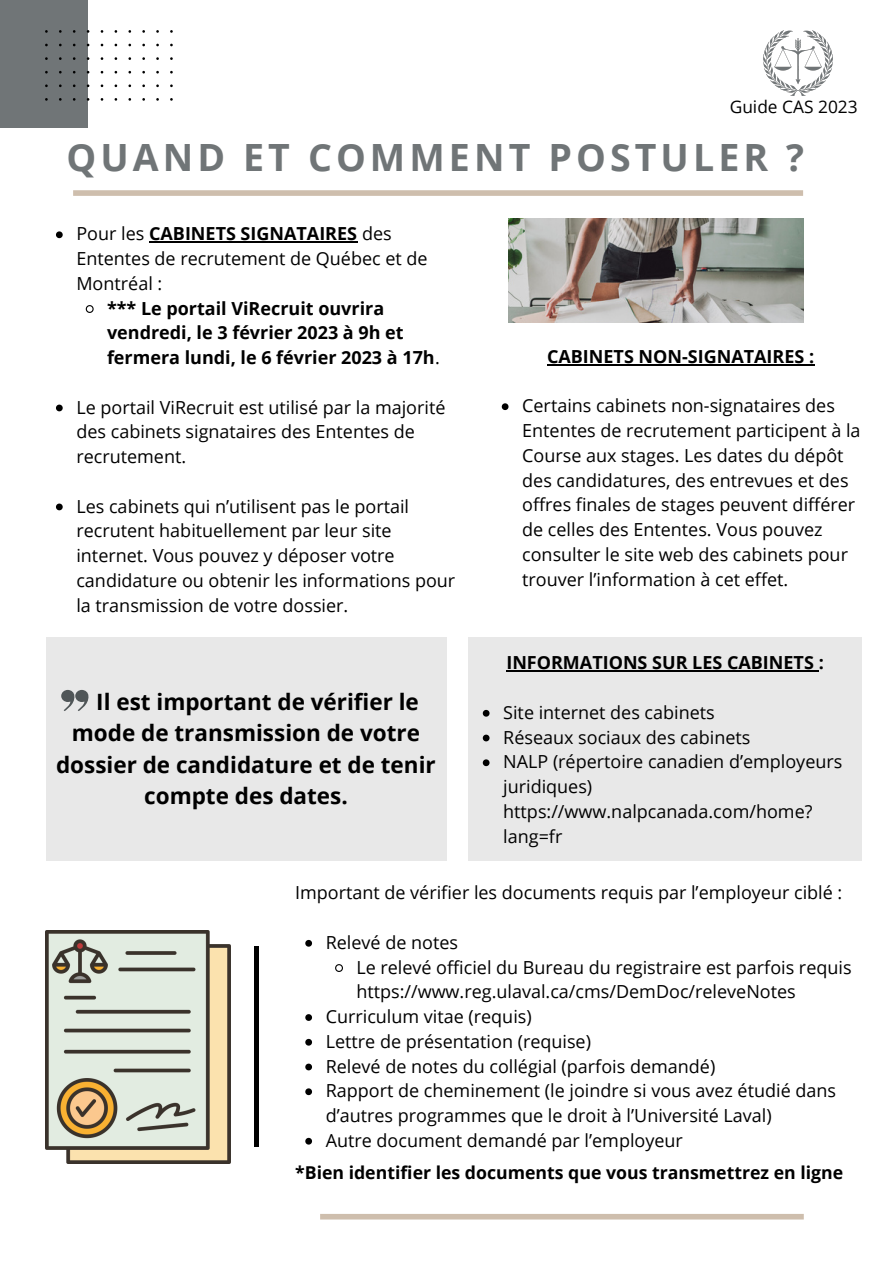
<style>
.page{position:relative;width:893px;height:1264px;background:#fff}
.page>*{position:absolute;margin:0;border:0;box-sizing:border-box;transform-origin:0 0}
.t1{font:700 37.5px "Open Sans";letter-spacing:.11em;color:#707577}
.t2{font:700 22.5px "Open Sans";color:#000}
.t3{font:18px/24.8px "Open Sans";color:#000}
.t4{font:700 18px/24.8px "Open Sans";color:#000}
.t5{font:700 17.7px "Open Sans";color:#000}
.t6{font:17.25px "Open Sans";color:#000}
.s1{font-weight:700}
.s2{font-weight:400}
</style>
<div class="page">
<div style="left:46px;top:636px;width:400px;height:224px;background:#e8e8e8"></div>
<svg style="left:61px;top:690px;width:28px;height:21px"></svg>
<hr style="left:254px;top:946px;width:4px;height:200px;background:#000">
<div style="left:0;top:0;width:88px;height:128px;background:#707577"></div>
<div style="left:320px;top:1213px;width:483px;height:6px;background:#cebead"></div>
<img style="left:46px;top:31px;width:127px;height:69px">
<img style="left:509px;top:218px;width:294px;height:105px">
<img style="left:763px;top:31px;width:69px;height:65px">
<div style="left:73px;top:190px;width:730px;height:6px;background:#cebead"></div>
<img style="left:46px;top:930px;width:184px;height:233px">
<svg style="left:56px;top:231px;width:7px;height:7px"></svg>
<hr style="left:149px;top:241px;width:208px;height:2px;background:#000">
<svg style="left:85px;top:305px;width:9px;height:8px"></svg>
<svg style="left:56px;top:404px;width:7px;height:7px"></svg>
<svg style="left:56px;top:503px;width:7px;height:7px"></svg>
<svg style="left:501px;top:403px;width:7px;height:7px"></svg>
<hr style="left:547px;top:364px;width:267px;height:1px;background:#000">
<svg style="left:305px;top:939px;width:7px;height:7px"></svg>
<svg style="left:335px;top:964px;width:8px;height:8px"></svg>
<svg style="left:305px;top:1014px;width:7px;height:6px"></svg>
<svg style="left:305px;top:1038px;width:7px;height:7px"></svg>
<svg style="left:305px;top:1063px;width:7px;height:7px"></svg>
<svg style="left:305px;top:1088px;width:7px;height:7px"></svg>
<svg style="left:305px;top:1137px;width:7px;height:7px"></svg>
<div style="left:468px;top:636px;width:393px;height:224px;background:#e8e8e8"></div>
<svg style="left:482px;top:710px;width:7px;height:6px"></svg>
<svg style="left:482px;top:734px;width:7px;height:7px"></svg>
<svg style="left:482px;top:759px;width:7px;height:7px"></svg>
<hr style="left:506px;top:670px;width:312px;height:1px;background:#000">
<p class="t6" style="left:729px;top:95px;width:129px">Guide CAS 2023</p>
<h1 class="t1" style="left:66px;top:131px;width:739px">QUAND ET COMMENT POSTULER ?</h1>
<p class="t3" style="left:76px;top:221px;width:352px">Pour les <span class="s1">CABINETS SIGNATAIRES</span> des<br>Ententes de recrutement de Québec et de<br>Montréal :</p>
<p class="t4" style="left:107px;top:295px;width:334px">*** Le portail ViRecruit ouvrira vendredi, le 3 février 2023 à 9h et fermera lundi, le 6 février 2023 à 17h<span class="s2">.</span></p>
<p class="t3" style="left:76px;top:394px;width:370px">Le portail ViRecruit est utilisé par la majorité des cabinets signataires des Ententes de recrutement.</p>
<p class="t3" style="left:76px;top:493px;width:380px">Les cabinets qui n’utilisent pas le portail recrutent habituellement par leur site internet. Vous pouvez y déposer votre candidature ou obtenir les informations pour la transmission de votre dossier.</p>
<p class="t2" style="left:96px;top:686px;width:324px">Il est important de vérifier le</p>
<p class="t2" style="left:72px;top:717px;width:349px">mode de transmission de votre</p>
<p class="t2" style="left:56px;top:748px;width:381px">dossier de candidature et de tenir</p>
<p class="t2" style="left:144px;top:780px;width:205px">compte des dates.</p>
<p class="t4" style="left:547px;top:343px;width:269px">CABINETS NON-SIGNATAIRES :</p>
<p class="t3" style="left:522px;top:393px;width:340px">Certains cabinets non-signataires des Ententes de recrutement participent à la Course aux stages. Les dates du dépôt des candidatures, des entrevues et des offres finales de stages peuvent différer de celles des Ententes. Vous pouvez consulter le site web des cabinets pour trouver l’information à cet effet.</p>
<p class="t4" style="left:506px;top:650px;width:319px">INFORMATIONS SUR LES CABINETS :</p>
<p class="t3" style="left:503px;top:699px;width:340px">Site internet des cabinets<br>Réseaux sociaux des cabinets<br>NALP (répertoire canadien d’employeurs juridiques) https://www.nalpcanada.com/home? lang=fr</p>
<p class="t3" style="left:295px;top:880px;width:548px">Important de vérifier les documents requis par l’employeur ciblé :</p>
<p class="t3" style="left:326px;top:929px;width:134px">Relevé de notes</p>
<p class="t3" style="left:356px;top:954px;width:496px">Le relevé officiel du Bureau du registraire est parfois requis</p>
<p class="t3" style="left:356px;top:979px;width:441px">https://www.reg.ulaval.ca/cms/DemDoc/releveNotes</p>
<p class="t3" style="left:326px;top:1003px;width:207px">Curriculum vitae (requis)</p>
<p class="t3" style="left:326px;top:1028px;width:267px">Lettre de présentation (requise)</p>
<p class="t3" style="left:326px;top:1053px;width:391px">Relevé de notes du collégial (parfois demandé)</p>
<p class="t3" style="left:326px;top:1077px;width:511px">Rapport de cheminement (le joindre si vous avez étudié dans</p>
<p class="t3" style="left:326px;top:1102px;width:447px">d’autres programmes que le droit à l’Université Laval)</p>
<p class="t3" style="left:326px;top:1127px;width:359px">Autre document demandé par l’employeur</p>
<p class="t5" style="left:295px;top:1160px;width:549px">*Bien identifier les documents que vous transmettrez en ligne</p>
</div>
